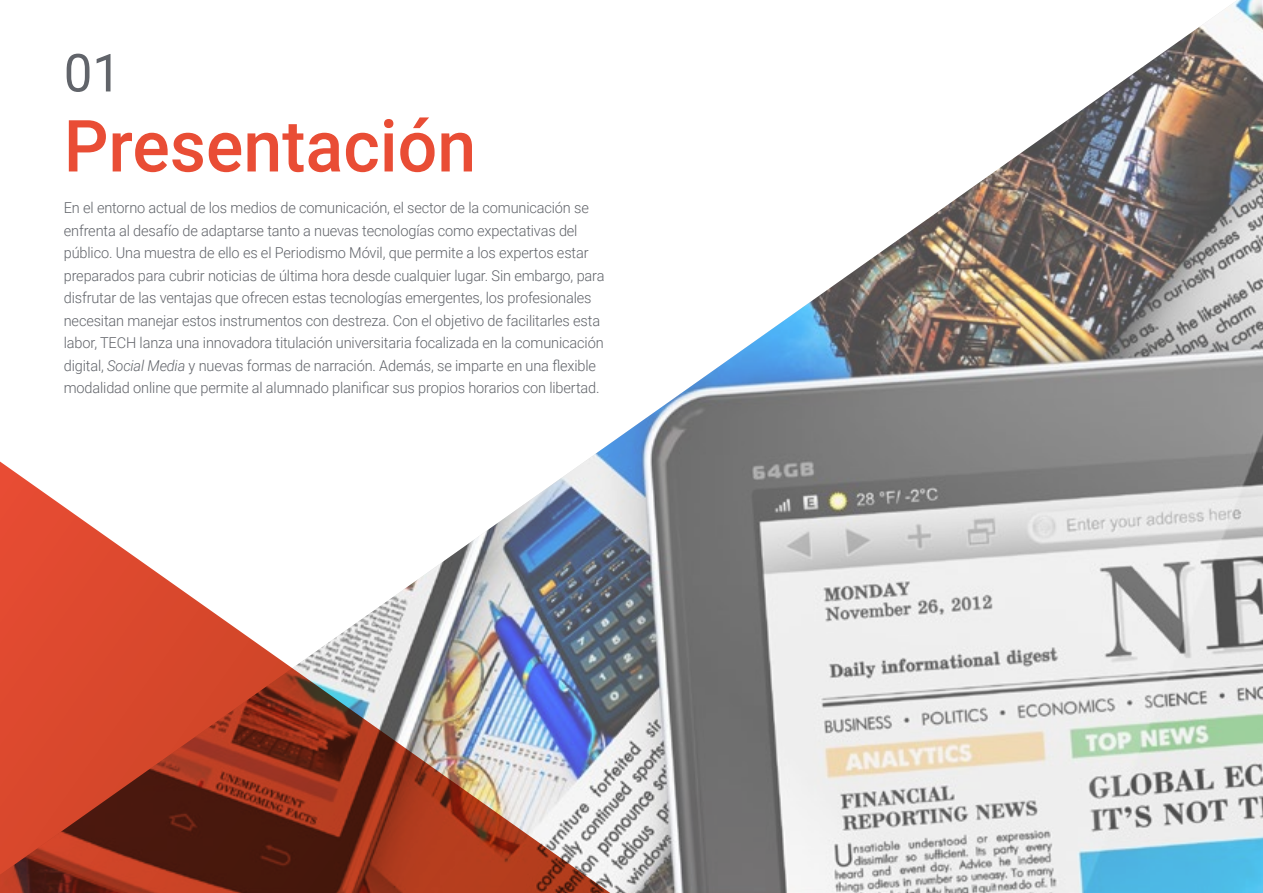
<style>
.page{position:relative;width:1263px;height:893px;background:#fff}
.page>*{position:absolute;margin:0;border:0;box-sizing:border-box;transform-origin:0 0}
.t1{font:500 72px "Roboto";color:#e94d35}
.t2{font:52.5px "Roboto";color:#61646a}
.t3{font:300 15px/22.5px "Roboto";letter-spacing:-.01em;color:#61646a}
.s1{font-style:italic}
</style>
<div class="page">
<img style="left:606px;top:0;width:657px;height:893px">
<svg style="left:0;top:446px;width:640px;height:447px"></svg>
<h2 class="t2" style="left:64px;top:36px;width:59px">01</h2>
<h1 class="t1" style="left:64px;top:95px;width:414px">Presentación</h1>
<p class="t3" style="left:64px;top:196px;width:542px">En el entorno actual de los medios de comunicación, el sector de la comunicación se enfrenta al desafío de adaptarse tanto a nuevas tecnologías como expectativas del público. Una muestra de ello es el Periodismo Móvil, que permite a los expertos estar preparados para cubrir noticias de última hora desde cualquier lugar. Sin embargo, para disfrutar de las ventajas que ofrecen estas tecnologías emergentes, los profesionales necesitan manejar estos instrumentos con destreza. Con el objetivo de facilitarles esta labor, TECH lanza una innovadora titulación universitaria focalizada en la comunicación digital, <span class="s1">Social Media</span> y nuevas formas de narración. Además, se imparte en una flexible modalidad online que permite al alumnado planificar sus propios horarios con libertad.</p>
</div>
